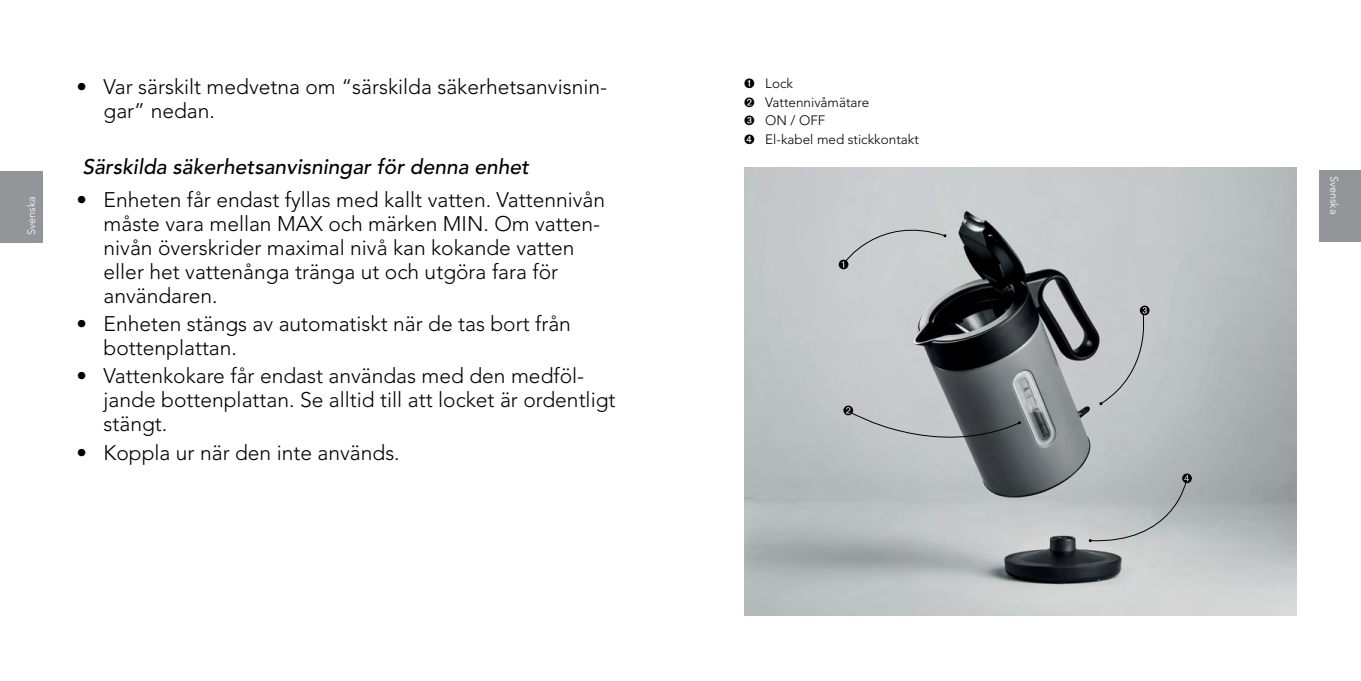
<style>
.page{position:relative;width:1361px;height:681px;background:#fff}
.page>*{position:absolute;margin:0;border:0;box-sizing:border-box;transform-origin:0 0}
.t1{font:300 21px/24px "Avenir LT Std";color:#000}
.t2{font:italic 500 21px "Avenir LT Std";color:#000}
.t3{font:300 13.5px/18.6px "Avenir LT Std";color:#000}
.t4{font:300 10.8px "Avenir LT Std";color:#fff}
</style>
<div class="page">
<div style="left:0;top:171px;width:42px;height:71px;background:#939598"></div>
<div style="left:1319px;top:170px;width:42px;height:72px;background:#939598"></div>
<img style="left:744px;top:167px;width:552px;height:447px">
<div style="left:838px;top:214px;width:108px;height:55px;background:#cbced0"></div>
<svg style="left:843px;top:405px;width:178px;height:55px;background:#969a9c"></svg>
<div style="left:1099px;top:305px;width:52px;height:100px;background:#c5c8ca"></div>
<svg style="left:1089px;top:473px;width:103px;height:70px;background:#b4b8ba"></svg>
<p class="t4" style="left:25px;top:235px;width:40px;rotate:-90deg">Svenska</p>
<p class="t4" style="left:25px;top:235px;width:30px;rotate:-90deg">Norsk</p>
<p class="t1" style="left:104px;top:74px;width:505px;text-indent:-27px">• Var särskilt medvetna om “särskilda säkerhetsanvisnin&shy;gar” nedan.</p>
<p class="t2" style="left:82px;top:155px;width:448px">Särskilda säkerhetsanvisningar för denna enhet</p>
<p class="t1" style="left:104px;top:187px;width:503px;text-indent:-27px">• Enheten får endast fyllas med kallt vatten. Vattennivån måste vara mellan MAX och märken MIN. Om vatten&shy;nivån överskrider maximal nivå kan kokande vatten eller het vattenånga tränga ut och utgöra fara för användaren.</p>
<p class="t1" style="left:104px;top:312px;width:469px;text-indent:-27px">• Enheten stängs av automatiskt när de tas bort från bottenplattan.</p>
<p class="t1" style="left:104px;top:364px;width:513px;text-indent:-27px">• Vattenkokare får endast användas med den medföl&shy;jande bottenplattan. Se alltid till att locket är ordentligt stängt.</p>
<p class="t1" style="left:77px;top:440px;width:325px">• Koppla ur när den inte används.</p>
<p class="t3" style="left:744px;top:74px;width:176px">➊ Lock<br>➋ Vattennivåmätare<br>➌ ON / OFF<br>➍ El-kabel med stickkontakt</p>
<p class="t4" style="left:1340px;top:176px;width:40px;rotate:90deg">Svenska</p>
</div>
